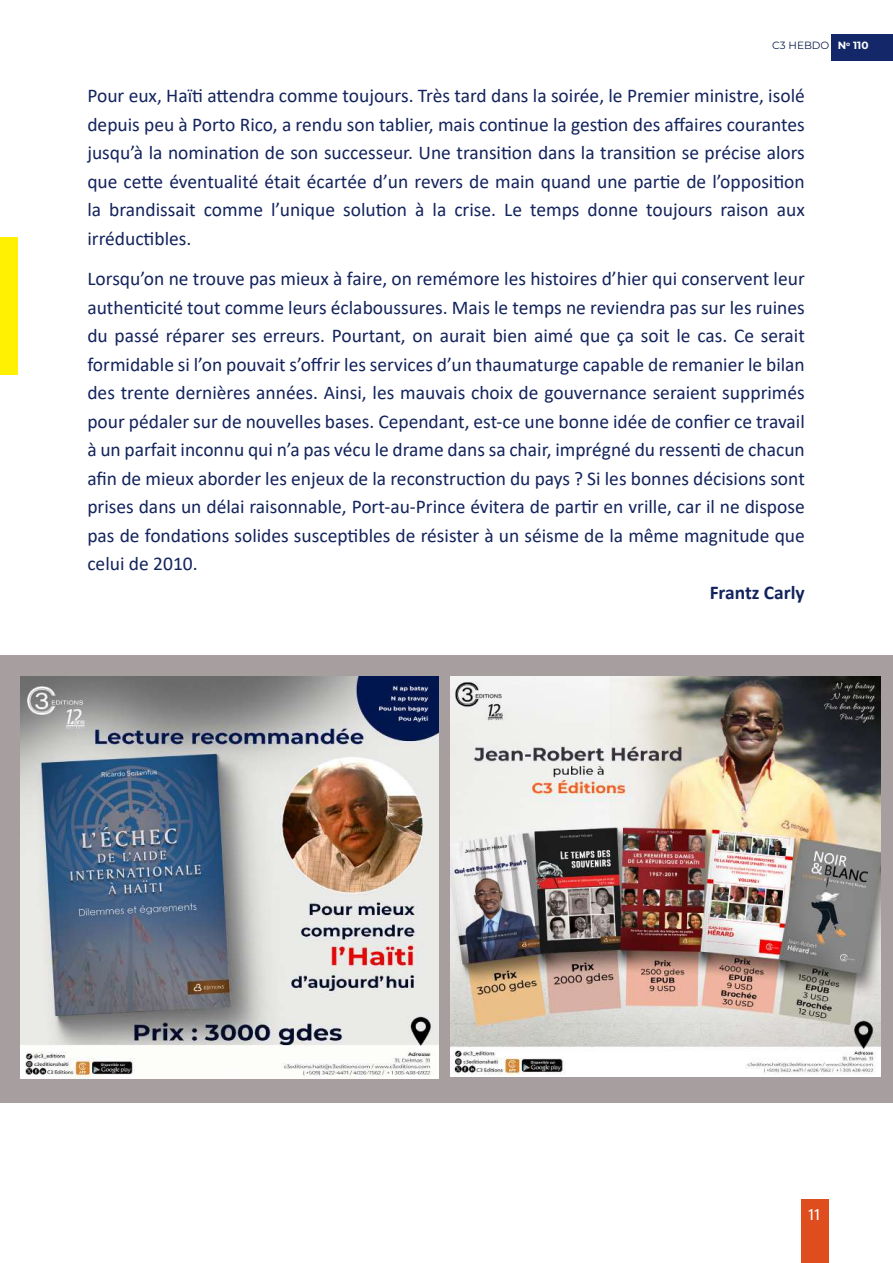
<style>
.page{position:relative;width:893px;height:1263px;background:#fff}
.page>*{position:absolute;margin:0;border:0;box-sizing:border-box;transform-origin:0 0}
.t1{font:19.5px/28.5px "Calibri";color:#13235c;text-align:justify}
.t2{font:700 19.5px "Calibri";color:#13235c}
.t3{font:16.5px "Acumin Pro";color:#fff}
.t4{font:100 10.5px "Montserrat";color:#0e2049}
.s1{color:#fff}
</style>
<div class="page">
<div style="left:831px;top:34px;width:62px;height:26px;background:#142768"></div>
<div style="left:801px;top:1199px;width:27px;height:64px;background:#df4c1e"></div>
<div style="left:0;top:237px;width:17px;height:138px;background:#fff101"></div>
<div style="left:0;top:655px;width:892px;height:447px;background:#a79ea0"></div>
<img style="left:451px;top:676px;width:430px;height:400px">
<img style="left:21px;top:676px;width:418px;height:402px">
<p class="t4" style="left:772px;top:38px;width:98px">C3 HEBDO <span class="s1">N</span><sup>o</sup> <span class="s1">110</span></p>
<p class="t1" style="left:87px;top:81px;width:719px">Pour eux, Haïti attendra comme toujours. Très tard dans la soirée, le Premier ministre, isolé depuis peu à Porto Rico, a rendu son tablier, mais continue la gestion des affaires courantes jusqu’à la nomination de son successeur. Une transition dans la transition se précise alors que cette éventualité était écartée d’un revers de main quand une partie de l’opposition la brandissait comme l’unique solution à la crise. Le temps donne toujours raison aux irréductibles.</p>
<p class="t1" style="left:87px;top:264px;width:719px">Lorsqu’on ne trouve pas mieux à faire, on remémore les histoires d’hier qui conservent leur authenticité tout comme leurs éclaboussures. Mais le temps ne reviendra pas sur les ruines du passé réparer ses erreurs. Pourtant, on aurait bien aimé que ça soit le cas. Ce serait formidable si l’on pouvait s’offrir les services d’un thaumaturge capable de remanier le bilan des trente dernières années. Ainsi, les mauvais choix de gouvernance seraient supprimés pour pédaler sur de nouvelles bases. Cependant, est-ce une bonne idée de confier ce travail à un parfait inconnu qui n’a pas vécu le drame dans sa chair, imprégné du ressenti de chacun afin de mieux aborder les enjeux de la reconstruction du pays ? Si les bonnes décisions sont prises dans un délai raisonnable, Port-au-Prince évitera de partir en vrille, car il ne dispose pas de fondations solides susceptibles de résister à un séisme de la même magnitude que celui de 2010.</p>
<p class="t2" style="left:710px;top:579px;width:97px">Frantz Carly</p>
<p class="t3" style="left:808px;top:1203px;width:13px">11</p>
</div>
